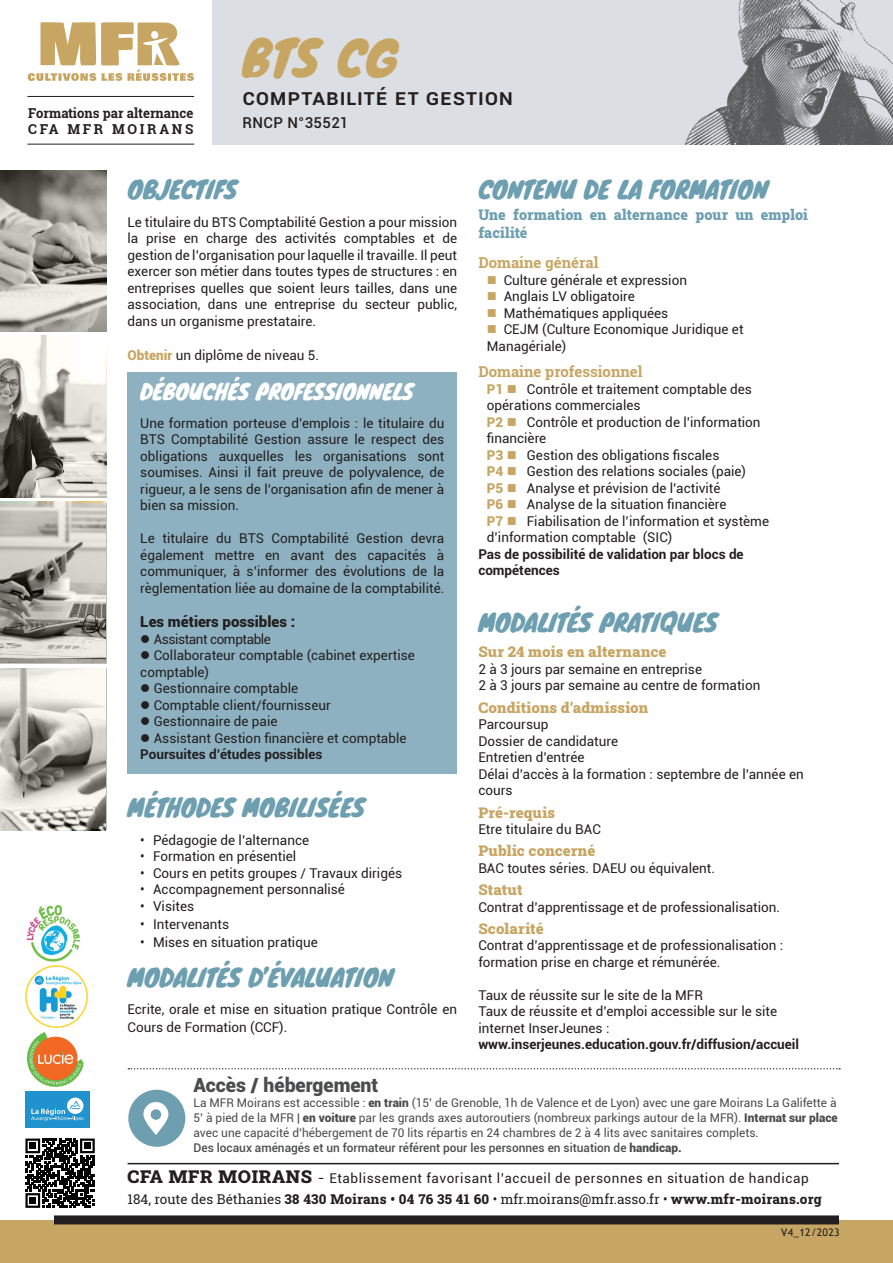
<style>
.page{position:relative;width:893px;height:1263px;background:#fff}
.page>*{position:absolute;margin:0;border:0;box-sizing:border-box;transform-origin:0 0}
.t1{font:48px "Knewave";color:#c7a562}
.t2{font:24px "Knewave";letter-spacing:-.02em;color:#6d9fb1}
.t3{font:500 22.5px "Roboto";letter-spacing:.03em;color:#231f20}
.t4{font:21px "Knewave";letter-spacing:-.005em;color:#fff}
.t5{font:900 19.5px "Roboto";color:#4b4c4d}
.t6{font:900 15px "Roboto Slab";letter-spacing:.01em;color:#c7a562}
.t7{font:900 15px/18px "Roboto Slab";letter-spacing:.005em;color:#6d9fb1;scale:.95 1}
.t8{font:700 15px "Roboto Slab";color:#c7a562}
.t9{font:900 15px "Roboto";color:#231f20}
.t10{font:500 15px "Roboto";letter-spacing:.03em;color:#231f20}
.t11{font:700 13.65px/16.4px "Roboto Slab";color:#231f20;scale:.96 1}
.t12{font:13.5px/16.5px "Roboto";color:#231f20}
.t13{font:700 13.5px/16.5px "Roboto";color:#231f20}
.t14{font:13.5px "Roboto Slab";color:#231f20}
.t15{font:13.5px "Roboto";letter-spacing:.04em;color:#231f20}
.t16{font:13.5px "Roboto";letter-spacing:-.03em;color:#231f20}
.t17{font:12px/15px "Roboto";color:#4b4c4d}
.t18{font:10.5px "Trebuchet MS";letter-spacing:.03em;color:#231f20}
.s1{font-weight:900;color:#c7a562}
.s2{font-weight:700}
.s3{color:#c7a562}
.s4{font-weight:900}
.s5{font-weight:500}
.s6{font-family:"Roboto Slab";font-weight:900;font-size:18px}
.s7{font-size:15px}
.s8{font-weight:800}
</style>
<div class="page">
<div style="left:0;top:1220px;width:893px;height:43px;background:#c7a562"></div>
<hr style="left:128px;top:1163px;width:711px;height:1px;background:#231f20">
<div style="left:54px;top:1215px;width:785px;height:9px;background:#231f20"></div>
<svg style="left:28px;top:22px;width:166px;height:59px"></svg>
<hr style="left:27px;top:96px;width:167px;height:1px;background:#231f20">
<hr style="left:27px;top:144px;width:167px;height:1px;background:#231f20">
<div style="left:25px;top:1091px;width:65px;height:36px;background:#2092ce"></div>
<svg style="left:31px;top:1097px;width:52px;height:24px"></svg>
<img style="left:27px;top:1032px;width:57px;height:55px">
<img style="left:25px;top:965px;width:63px;height:63px">
<img style="left:26px;top:905px;width:55px;height:57px">
<div style="left:213px;top:0;width:680px;height:144px;background:#dbdfe3"></div>
<img style="left:685px;top:0;width:208px;height:144px">
<div style="left:128px;top:372px;width:329px;height:402px;background:#8db1c0"></div>
<svg style="left:0;top:170px;width:106px;height:162px;background:#a2a099"></svg>
<svg style="left:0;top:336px;width:106px;height:161px"></svg>
<svg style="left:0;top:669px;width:107px;height:161px"></svg>
<svg style="left:128px;top:1068px;width:712px;height:1px"></svg>
<div style="left:128px;top:1090px;width:57px;height:57px;background:#6d9fb1;border-radius:50%"></div>
<svg style="left:143px;top:1102px;width:25px;height:33px"></svg>
<svg style="left:25px;top:1138px;width:70px;height:70px"></svg>
<svg style="left:0;top:503px;width:106px;height:160px;background:#afada6"></svg>
<p class="t11" style="left:28px;top:104px;width:174px">Formations par alternance<br>CFA MFR MOIRANS</p>
<h1 class="t1" style="left:242px;top:20px;width:156px">BTS CG</h1>
<h3 class="t3" style="left:242px;top:81px;width:272px">Comptabilité et Gestion</h3>
<p class="t10" style="left:242px;top:112px;width:107px">RNCP N°35521</p>
<h2 class="t2" style="left:128px;top:171px;width:111px">OBJECTIFS</h2>
<p class="t12" style="left:128px;top:213px;width:331px;text-align:justify">Le titulaire du BTS Comptabilité Gestion a pour mission la prise en charge des activités comptables et de gestion de l’organisation pour laquelle il travaille. Il peut exercer son métier dans toutes types de structures : en entreprises quelles que soient leurs tailles, dans une association, dans une entreprise du secteur public, dans un organisme prestataire.</p>
<p class="t12" style="left:128px;top:347px;width:193px"><span class="s1">Obtenir</span> un diplôme de niveau 5.</p>
<h3 class="t4" style="left:140px;top:375px;width:275px">DÉBOUCHÉS PROFESSIONNELS</h3>
<p class="t12" style="left:140px;top:414px;width:306px;text-align:justify">Une formation porteuse d’emplois : le titulaire du BTS Comptabilité Gestion assure le respect des obligations auxquelles les organisations sont soumises. Ainsi il fait preuve de polyvalence, de rigueur, a le sens de l’organisation afin de mener à bien sa mission.</p>
<p class="t12" style="left:140px;top:530px;width:306px;text-align:justify">Le titulaire du BTS Comptabilité Gestion devra également mettre en avant des capacités à communiquer, à s’informer des évolutions de la règlementation liée au domaine de la comptabilité.</p>
<p class="t9" style="left:140px;top:611px;width:156px">Les métiers possibles :</p>
<p class="t16" style="left:140px;top:629px;width:132px">● Assistant comptable</p>
<p class="t12" style="left:140px;top:647px;width:276px">● Collaborateur comptable (cabinet expertise comptable)</p>
<p class="t12" style="left:140px;top:680px;width:159px">● Gestionnaire comptable</p>
<p class="t12" style="left:140px;top:696px;width:192px">● Comptable client/fournisseur</p>
<p class="t12" style="left:140px;top:713px;width:139px">● Gestionnaire de paie</p>
<p class="t12" style="left:140px;top:729px;width:268px">● Assistant Gestion financière et comptable<br><span class="s2">Poursuites d’études possibles</span></p>
<h2 class="t2" style="left:128px;top:789px;width:239px">MÉTHODES MOBILISÉES</h2>
<p class="t12" style="left:140px;top:831px;width:170px">• Pédagogie de l’alternance</p>
<p class="t12" style="left:140px;top:848px;width:157px">• Formation en présentiel</p>
<p class="t12" style="left:140px;top:864px;width:263px">• Cours en petits groupes / Travaux dirigés</p>
<p class="t12" style="left:140px;top:881px;width:206px">• Accompagnement personnalisé</p>
<p class="t12" style="left:140px;top:897px;width:55px">• Visites</p>
<p class="t12" style="left:140px;top:915px;width:90px">• Intervenants</p>
<p class="t12" style="left:140px;top:933px;width:179px">• Mises en situation pratique</p>
<h2 class="t2" style="left:128px;top:958px;width:267px">MODALITÉS D’ÉVALUATION</h2>
<p class="t12" style="left:128px;top:1000px;width:331px;line-height:18px">Ecrite, orale et mise en situation pratique Contrôle en<br>Cours de Formation (CCF).</p>
<h2 class="t2" style="left:478px;top:171px;width:291px">CONTENU DE LA FORMATION</h2>
<p class="t7" style="left:478px;top:206px;width:348px">Une formation en alternance pour un emploi facilité</p>
<p class="t8" style="left:478px;top:253px;width:122px">Domaine général</p>
<p class="t12" style="left:487px;top:271px;width:202px"><span class="s3">■</span> Culture générale et expression</p>
<p class="t12" style="left:487px;top:288px;width:150px"><span class="s3">■</span> Anglais LV obligatoire</p>
<p class="t12" style="left:487px;top:304px;width:183px"><span class="s3">■</span> Mathématiques appliquées</p>
<p class="t12" style="left:487px;top:321px;width:258px"><span class="s3">■</span> CEJM (Culture Economique Juridique et<br>Managériale)</p>
<p class="t8" style="left:478px;top:362px;width:166px">Domaine professionnel</p>
<p class="t12" style="left:487px;top:380px;width:284px"><span class="s1">P1</span> <span class="s3">■</span> Contrôle et traitement comptable des opérations commerciales<br><span class="s1">P2</span> <span class="s3">■</span> Contrôle et production de l’information financière<br><span class="s1">P3</span> <span class="s3">■</span> Gestion des obligations fiscales<br><span class="s1">P4</span> <span class="s3">■</span> Gestion des relations sociales (paie)<br><span class="s1">P5</span> <span class="s3">■</span> Analyse et prévision de l’activité<br><span class="s1">P6</span> <span class="s3">■</span> Analyse de la situation financière<br><span class="s1">P7</span> <span class="s3">■</span> Fiabilisation de l’information et système d’information comptable (SIC)</p>
<p class="t13" style="left:478px;top:545px;width:267px">Pas de possibilité de validation par blocs de compétences</p>
<h2 class="t2" style="left:478px;top:603px;width:241px">MODALITÉS PRATIQUES</h2>
<p class="t6" style="left:478px;top:642px;width:190px">Sur 24 mois en alternance</p>
<p class="t12" style="left:478px;top:660px;width:283px">2 à 3 jours par semaine en entreprise<br>2 à 3 jours par semaine au centre de formation</p>
<p class="t6" style="left:478px;top:697px;width:171px">Conditions d’admission</p>
<p class="t12" style="left:478px;top:716px;width:327px">Parcoursup<br>Dossier de candidature<br>Entretien d’entrée<br>Délai d’accès à la formation : septembre de l’année en cours</p>
<p class="t6" style="left:478px;top:802px;width:78px">Pré-requis</p>
<p class="t12" style="left:478px;top:820px;width:124px">Etre titulaire du BAC</p>
<p class="t6" style="left:478px;top:840px;width:119px">Public concerné</p>
<p class="t12" style="left:478px;top:859px;width:238px">BAC toutes séries. DAEU ou équivalent.</p>
<p class="t6" style="left:478px;top:879px;width:46px">Statut</p>
<p class="t12" style="left:478px;top:898px;width:303px">Contrat d’apprentissage et de professionalisation.</p>
<p class="t6" style="left:478px;top:918px;width:67px">Scolarité</p>
<p class="t12" style="left:478px;top:937px;width:306px">Contrat d’apprentissage et de professionalisation : formation prise en charge et rémunérée.</p>
<p class="t12" style="left:478px;top:986px;width:300px">Taux de réussite sur le site de la MFR<br>Taux de réussite et d’emploi accessible sur le site internet InserJeunes :</p>
<p class="t13" style="left:478px;top:1036px;width:322px">www.inserjeunes.education.gouv.fr/diffusion/accueil</p>
<h3 class="t5" style="left:194px;top:1071px;width:186px">Accès / hébergement</h3>
<p class="t17" style="left:194px;top:1095px;width:646px">La MFR Moirans est accessible : <span class="s4">en train</span> (15’ de Grenoble, 1h de Valence et de Lyon) avec une gare Moirans La Galifette à 5’ à pied de la MFR | <span class="s4">en voiture</span> par les grands axes autoroutiers (nombreux parkings autour de la MFR). <span class="s4">Internat sur place </span>avec une capacité d’hébergement de 70 lits répartis en 24 chambres de 2 à 4 lits avec sanitaires complets.<br><span class="s5">Des locaux aménagés et un formateur référent pour les personnes en situation de</span> <span class="s4">handicap.</span></p>
<p class="t15" style="left:128px;top:1168px;width:683px"><span class="s6">CFA MFR MOIRANS</span> <span class="s7">-</span> Etablissement favorisant l’accueil de personnes en situation de handicap</p>
<p class="t14" style="left:128px;top:1190px;width:696px">184, route des Béthanies <span class="s8">38 430 Moirans • 04 76 35 41 60</span> • mfr.moirans@mfr.asso.fr • <span class="s8">www.mfr-moirans.org</span></p>
<p class="t18" style="left:781px;top:1225px;width:60px">V4_12/2023</p>
</div>
